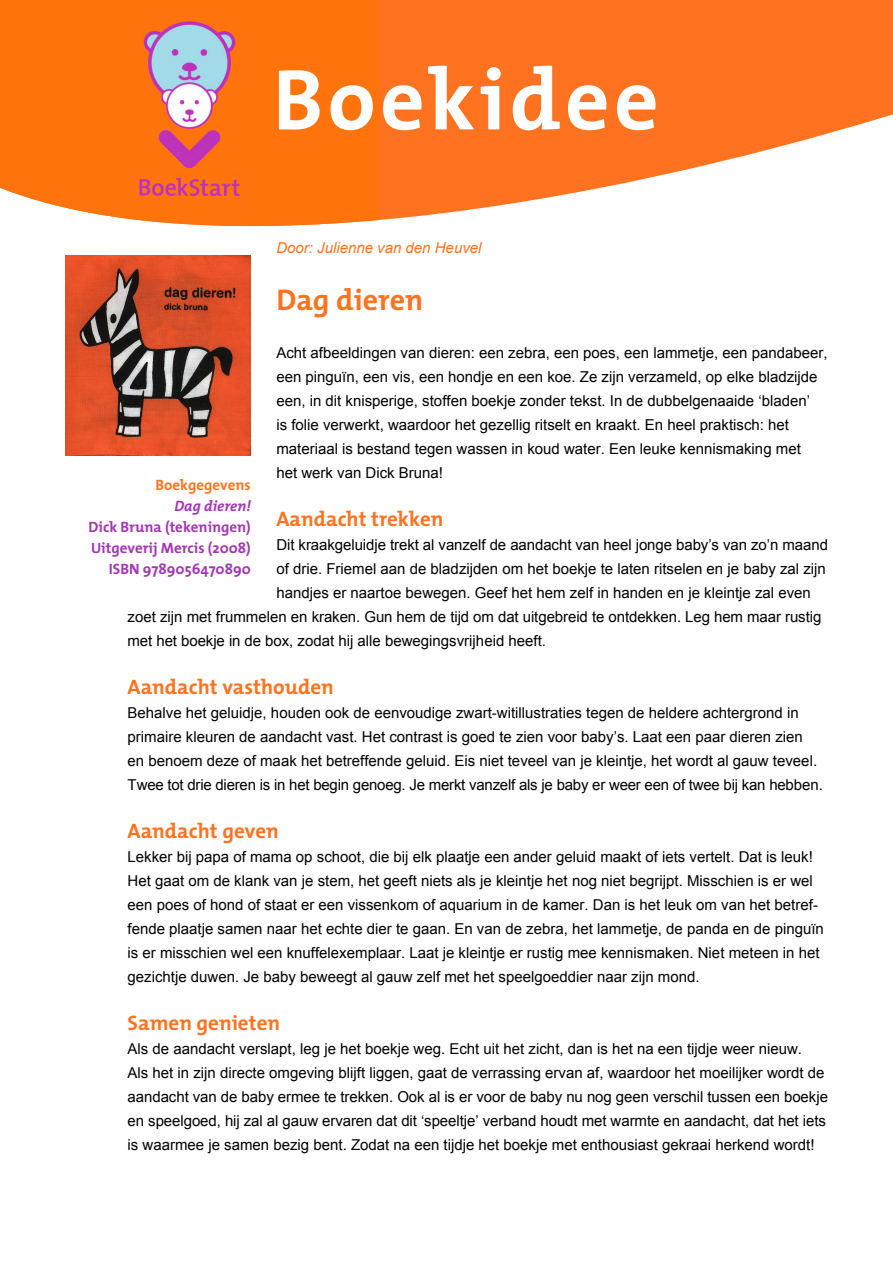
<style>
.page{position:relative;width:893px;height:1263px;background:#fff}
.page>*{position:absolute;margin:0;border:0;box-sizing:border-box;transform-origin:0 0}
.t1{font:700 87px "The Mix";letter-spacing:.05em;color:#fff}
.t2{font:700 30px "The Mix";color:#ff7320}
.tk{font:700 21px "The Mix";color:#ff7320}
.t3{font:15px/24px "Arial";color:#000}
.t4{font:700 15px "The Mix";color:#a336b5}
.t5{font:italic 15px "Arial";color:#ff7320}
.t6{font:700 15px "The Mix";color:#ff7320}
.t7{font:italic 700 15px "The Mix";color:#a336b5}
</style>
<div class="page">
<img style="left:65px;top:271px;width:186px;height:185px">
<svg style="left:65px;top:0;width:828px;height:271px;fill:#ff7220"></svg>
<img style="left:0;top:0;width:380px;height:228px">
<p class="t1" style="left:273px;top:44px;width:387px">Boekidee</p>
<p class="t5" style="left:276px;top:238px;width:207px">Door: Julienne van den Heuvel</p>
<p class="t2" style="left:276px;top:281px;width:148px">Dag dieren</p>
<p class="t3" style="left:276px;top:341px;width:553px">Acht afbeeldingen van dieren: een zebra, een poes, een lammetje, een pandabeer, een pinguïn, een vis, een hondje en een koe. Ze zijn verzameld, op elke bladzijde een, in dit knisperige, stoffen boekje zonder tekst. In de dubbelgenaaide ‘bladen’<br>is folie verwerkt, waardoor het gezellig ritselt en kraakt. En heel praktisch: het materiaal is bestand tegen wassen in koud water. Een leuke kennismaking met<br>het werk van Dick Bruna!</p>
<p class="tk" style="left:276px;top:506px;width:169px">Aandacht trekken</p>
<p class="t3" style="left:276px;top:533px;width:553px">Dit kraakgeluidje trekt al vanzelf de aandacht van heel jonge baby’s van zo’n maand</p>
<p class="t3" style="left:276px;top:557px;width:551px">of drie. Friemel aan de bladzijden om het boekje te laten ritselen en je baby zal zijn</p>
<p class="t3" style="left:276px;top:581px;width:536px">handjes er naartoe bewegen. Geef het hem zelf in handen en je kleintje zal even</p>
<p class="t3" style="left:128px;top:605px;width:695px">zoet zijn met frummelen en kraken. Gun hem de tijd om dat uitgebreid te ontdekken. Leg hem maar rustig</p>
<p class="t3" style="left:128px;top:629px;width:420px">met het boekje in de box, zodat hij alle bewegingsvrijheid heeft.</p>
<p class="tk" style="left:128px;top:674px;width:208px">Aandacht vasthouden</p>
<p class="t3" style="left:128px;top:701px;width:697px">Behalve het geluidje, houden ook de eenvoudige zwart-witillustraties tegen de heldere achtergrond in primaire kleuren de aandacht vast. Het contrast is goed te zien voor baby’s. Laat een paar dieren zien en benoem deze of maak het betreffende geluid. Eis niet teveel van je kleintje, het wordt al gauw teveel.<br>Twee tot drie dieren is in het begin genoeg. Je merkt vanzelf als je baby er weer een of twee bij kan hebben.</p>
<p class="tk" style="left:128px;top:818px;width:153px">Aandacht geven</p>
<p class="t3" style="left:128px;top:845px;width:698px">Lekker bij papa of mama op schoot, die bij elk plaatje een ander geluid maakt of iets vertelt. Dat is leuk!<br>Het gaat om de klank van je stem, het geeft niets als je kleintje het nog niet begrijpt. Misschien is er wel een poes of hond of staat er een vissenkom of aquarium in de kamer. Dan is het leuk om van het betref&shy;fende plaatje samen naar het echte dier te gaan. En van de zebra, het lammetje, de panda en de pinguïn is er misschien wel een knuffelexemplaar. Laat je kleintje er rustig mee kennismaken. Niet meteen in het gezichtje duwen. Je baby beweegt al gauw zelf met het speelgoeddier naar zijn mond.</p>
<p class="tk" style="left:128px;top:1010px;width:154px">Samen genieten</p>
<p class="t3" style="left:128px;top:1037px;width:702px">Als de aandacht verslapt, leg je het boekje weg. Echt uit het zicht, dan is het na een tijdje weer nieuw.<br>Als het in zijn directe omgeving blijft liggen, gaat de verrassing ervan af, waardoor het moeilijker wordt de aandacht van de baby ermee te trekken. Ook al is er voor de baby nu nog geen verschil tussen een boekje en speelgoed, hij zal al gauw ervaren dat dit ‘speeltje’ verband houdt met warmte en aandacht, dat het iets is waarmee je samen bezig bent. Zodat na een tijdje het boekje met enthousiast gekraai herkend wordt!</p>
<p class="t6" style="left:156px;top:475px;width:97px">Boekgegevens</p>
<p class="t7" style="left:174px;top:496px;width:78px">Dag dieren!</p>
<p class="t4" style="left:89px;top:517px;width:164px">Dick Bruna (tekeningen)</p>
<p class="t4" style="left:91px;top:538px;width:161px">Uitgeverij Mercis (2008)</p>
<p class="t4" style="left:109px;top:559px;width:143px">ISBN 9789056470890</p>
</div>
